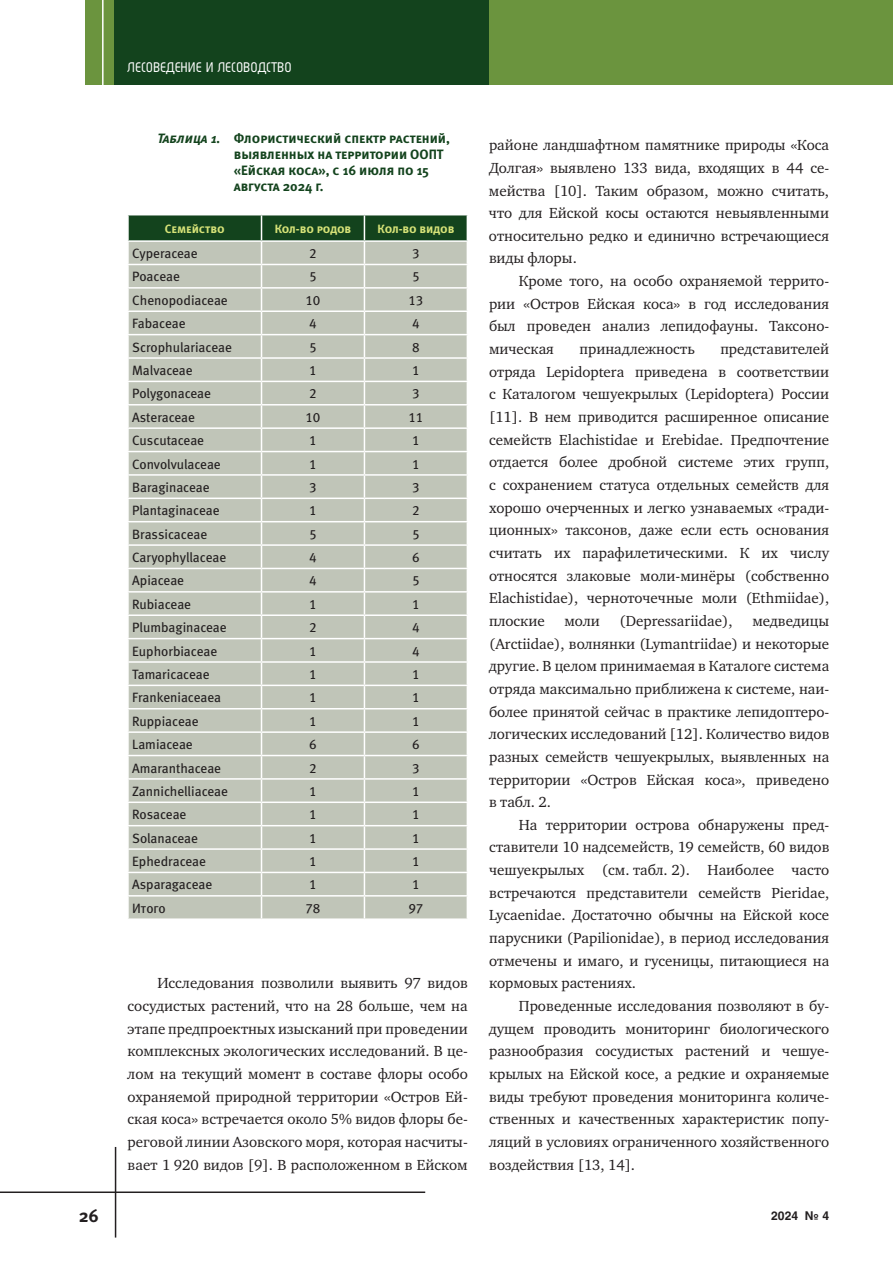
<style>
.page{position:relative;width:893px;height:1263px;background:#fff}
.page>*{position:absolute;margin:0;border:0;box-sizing:border-box;transform-origin:0 0}
.t1{font:18px "Meta Bold C";color:#231f20}
.t2{font:700 16.5px "Magic C";color:#fff}
.t3{font:15px/22.6px "Charter C";color:#231f20;text-align:justify}
.t4{font:13.5px "Meta Book LFC";color:#231f20}
.t5{font:13.5px/16.2px "Meta Bold Caps C";color:#13431d}
.t6{font:12px "Meta Bold Caps LFC";letter-spacing:-.005em;color:#d7e378}
.t7{font:700 12px "Helios C";color:#231f20}
.s1{font-style:italic}
</style>
<div class="page">
<div style="left:85px;top:0;width:808px;height:85px;background:#6b943e"></div>
<div style="left:115px;top:0;width:374px;height:85px;background:#13431d"></div>
<hr style="left:102px;top:0;width:2px;height:85px;background:#fff">
<hr style="left:0;top:1191px;width:425px;height:2px;background:#231f20">
<hr style="left:115px;top:1147px;width:1px;height:90px;background:#231f20">
<svg style="left:128px;top:215px;width:340px;height:703px;background:#bec4b7"></svg>
<hr style="left:127px;top:240px;width:134px;height:2px;background:#fff">
<hr style="left:261px;top:240px;width:103px;height:2px;background:#fff">
<hr style="left:364px;top:240px;width:104px;height:2px;background:#fff">
<p class="t2" style="left:128px;top:60px;width:166px">ЛЕСОВЕДЕНИЕ И ЛЕСОВОДСТВО</p>
<p class="t5" style="left:234px;top:130px;width:218px;text-indent:-77px"><span class="s1">Таблица 1.</span> Флористический спектр растений, выявленных на территории ООПТ «Ейская коса», с 16 июля по 15 августа 2024 г.</p>
<p class="t6" style="left:165px;top:221px;width:61px">Семейство</p>
<p class="t6" style="left:275px;top:221px;width:78px">Кол-во родов</p>
<p class="t6" style="left:377px;top:221px;width:78px">Кол-во видов</p>
<p class="t4" style="left:132px;top:246px;width:67px">Cyperaceae</p>
<p class="t4" style="left:309px;top:246px;width:9px">2</p>
<p class="t4" style="left:412px;top:246px;width:9px">3</p>
<p class="t4" style="left:132px;top:269px;width:49px">Poaceae</p>
<p class="t4" style="left:309px;top:269px;width:9px">5</p>
<p class="t4" style="left:412px;top:269px;width:9px">5</p>
<p class="t4" style="left:132px;top:293px;width:97px">Chenopodiaceae</p>
<p class="t4" style="left:305px;top:293px;width:17px">10</p>
<p class="t4" style="left:408px;top:293px;width:17px">13</p>
<p class="t4" style="left:132px;top:316px;width:55px">Fabaceae</p>
<p class="t4" style="left:309px;top:316px;width:9px">4</p>
<p class="t4" style="left:412px;top:316px;width:9px">4</p>
<p class="t4" style="left:132px;top:339px;width:101px">Scrophulariaceae</p>
<p class="t4" style="left:309px;top:339px;width:9px">5</p>
<p class="t4" style="left:412px;top:339px;width:9px">8</p>
<p class="t4" style="left:132px;top:363px;width:62px">Malvaceae</p>
<p class="t4" style="left:309px;top:363px;width:9px">1</p>
<p class="t4" style="left:412px;top:363px;width:9px">1</p>
<p class="t4" style="left:132px;top:386px;width:80px">Polygonaceae</p>
<p class="t4" style="left:309px;top:386px;width:9px">2</p>
<p class="t4" style="left:412px;top:386px;width:9px">3</p>
<p class="t4" style="left:132px;top:409px;width:64px">Asteraceae</p>
<p class="t4" style="left:305px;top:409px;width:17px">10</p>
<p class="t4" style="left:408px;top:409px;width:17px">11</p>
<p class="t4" style="left:132px;top:433px;width:73px">Cuscutaceae</p>
<p class="t4" style="left:309px;top:433px;width:9px">1</p>
<p class="t4" style="left:412px;top:433px;width:9px">1</p>
<p class="t4" style="left:132px;top:456px;width:90px">Convolvulaceae</p>
<p class="t4" style="left:309px;top:456px;width:9px">1</p>
<p class="t4" style="left:412px;top:456px;width:9px">1</p>
<p class="t4" style="left:132px;top:480px;width:79px">Baraginaceae</p>
<p class="t4" style="left:309px;top:480px;width:9px">3</p>
<p class="t4" style="left:412px;top:480px;width:9px">3</p>
<p class="t4" style="left:132px;top:503px;width:89px">Plantaginaceae</p>
<p class="t4" style="left:309px;top:503px;width:9px">1</p>
<p class="t4" style="left:412px;top:503px;width:9px">2</p>
<p class="t4" style="left:132px;top:526px;width:77px">Brassicaceae</p>
<p class="t4" style="left:309px;top:526px;width:9px">5</p>
<p class="t4" style="left:412px;top:526px;width:9px">5</p>
<p class="t4" style="left:132px;top:550px;width:96px">Caryophyllaceae</p>
<p class="t4" style="left:309px;top:550px;width:9px">4</p>
<p class="t4" style="left:412px;top:550px;width:9px">6</p>
<p class="t4" style="left:132px;top:573px;width:53px">Apiaceae</p>
<p class="t4" style="left:309px;top:573px;width:9px">4</p>
<p class="t4" style="left:412px;top:573px;width:9px">5</p>
<p class="t4" style="left:132px;top:597px;width:60px">Rubiaceae</p>
<p class="t4" style="left:309px;top:597px;width:9px">1</p>
<p class="t4" style="left:412px;top:597px;width:9px">1</p>
<p class="t4" style="left:132px;top:620px;width:96px">Plumbaginaceae</p>
<p class="t4" style="left:309px;top:620px;width:9px">2</p>
<p class="t4" style="left:412px;top:620px;width:9px">4</p>
<p class="t4" style="left:132px;top:643px;width:87px">Euphorbiaceae</p>
<p class="t4" style="left:309px;top:643px;width:9px">1</p>
<p class="t4" style="left:412px;top:643px;width:9px">4</p>
<p class="t4" style="left:132px;top:667px;width:79px">Tamaricaceae</p>
<p class="t4" style="left:309px;top:667px;width:9px">1</p>
<p class="t4" style="left:412px;top:667px;width:9px">1</p>
<p class="t4" style="left:132px;top:690px;width:90px">Frankeniaceaea</p>
<p class="t4" style="left:309px;top:690px;width:9px">1</p>
<p class="t4" style="left:412px;top:690px;width:9px">1</p>
<p class="t4" style="left:132px;top:713px;width:68px">Ruppiaceae</p>
<p class="t4" style="left:309px;top:713px;width:9px">1</p>
<p class="t4" style="left:412px;top:713px;width:9px">1</p>
<p class="t4" style="left:132px;top:737px;width:62px">Lamiaceae</p>
<p class="t4" style="left:309px;top:737px;width:9px">6</p>
<p class="t4" style="left:412px;top:737px;width:9px">6</p>
<p class="t4" style="left:132px;top:760px;width:90px">Amaranthaceae</p>
<p class="t4" style="left:309px;top:760px;width:9px">2</p>
<p class="t4" style="left:412px;top:760px;width:9px">3</p>
<p class="t4" style="left:132px;top:784px;width:97px">Zannichelliaceae</p>
<p class="t4" style="left:309px;top:784px;width:9px">1</p>
<p class="t4" style="left:412px;top:784px;width:9px">1</p>
<p class="t4" style="left:132px;top:807px;width:56px">Rosaceae</p>
<p class="t4" style="left:309px;top:807px;width:9px">1</p>
<p class="t4" style="left:412px;top:807px;width:9px">1</p>
<p class="t4" style="left:132px;top:830px;width:67px">Solanaceae</p>
<p class="t4" style="left:309px;top:830px;width:9px">1</p>
<p class="t4" style="left:412px;top:830px;width:9px">1</p>
<p class="t4" style="left:132px;top:854px;width:75px">Ephedraceae</p>
<p class="t4" style="left:309px;top:854px;width:9px">1</p>
<p class="t4" style="left:412px;top:854px;width:9px">1</p>
<p class="t4" style="left:132px;top:877px;width:82px">Asparagaceae</p>
<p class="t4" style="left:309px;top:877px;width:9px">1</p>
<p class="t4" style="left:412px;top:877px;width:9px">1</p>
<p class="t4" style="left:132px;top:900px;width:35px">Итого</p>
<p class="t4" style="left:305px;top:900px;width:17px">78</p>
<p class="t4" style="left:408px;top:900px;width:17px">97</p>
<p class="t3" style="left:128px;top:972px;width:342px;text-indent:30px">Исследования позволили выявить 97 видов сосудистых растений, что на 28 больше, чем на этапе предпроектных изысканий при проведении комплексных экологических исследований. В це&shy;лом на текущий момент в составе флоры особо охраняемой природной территории «Остров Ей&shy;ская коса» встречается около 5% видов флоры бе&shy;реговой линии Азовского моря, которая насчиты&shy;вает 1 920 видов [9]. В расположенном в Ейском</p>
<p class="t3" style="left:489px;top:134px;width:342px">районе ландшафтном памятнике природы «Коса Долгая» выявлено 133 вида, входящих в 44 се&shy;мейства [10]. Таким образом, можно считать, что для Ейской косы остаются невыявленными относительно редко и единично встречающиеся виды флоры.</p>
<p class="t3" style="left:489px;top:270px;width:342px;text-indent:30px">Кроме того, на особо охраняемой террито&shy;рии «Остров Ейская коса» в год исследования был проведен анализ лепидофауны. Таксоно&shy;мическая</p>
<p class="t3" style="left:489px;top:338px;width:342px;text-indent:231px">представителей отряда Lepidoptera приведена в соответствии с Каталогом чешуекрылых (Lepidoptera) России [11]. В нем приводится расширенное описание семейств Elachistidae и Erebidae. Предпочтение отдается более дробной системе этих групп, с сохранением статуса отдельных семейств для хорошо очерченных и легко узнаваемых «тради&shy;ционных» таксонов, даже если есть основания считать их парафилетическими. К их числу относятся злаковые моли-минёры (собственно Elachistidae), черноточечные моли (Ethmiidae), плоские</p>
<p class="t3" style="left:579px;top:338px;width:117px">принадлежность</p>
<p class="t3" style="left:564px;top:610px;width:37px">моли</p>
<p class="t3" style="left:619px;top:610px;width:115px">(Depressariidae),</p>
<p class="t3" style="left:489px;top:610px;width:342px;text-indent:263px">медведицы (Arctiidae), волнянки (Lymantriidae) и некоторые другие. В целом принимаемая в Каталоге система отряда максимально приближена к системе, наи&shy;более принятой сейчас в практике лепидоптеро&shy;логических исследований [12]. Количество видов разных семейств чешуекрылых, выявленных на территории «Остров Ейская коса», приведено в табл. 2.</p>
<p class="t3" style="left:489px;top:813px;width:342px;text-indent:30px">На территории острова обнаружены пред&shy;ставители 10 надсемейств, 19 семейств, 60 видов чешуекрылых (см. табл. 2). Наиболее часто встречаются представители семейств Pieridae, Lycaenidae. Достаточно обычны на Ейской косе парусники (Papilionidae), в период исследования отмечены и имаго, и гусеницы, питающиеся на кормовых растениях.</p>
<p class="t3" style="left:489px;top:995px;width:342px;text-indent:30px">Проведенные исследования позволяют в бу&shy;дущем проводить мониторинг биологического разнообразия сосудистых растений и чешуе&shy;крылых на Ейской косе, а редкие и охраняемые виды требуют проведения мониторинга количе&shy;ственных и качественных характеристик попу&shy;ляций в условиях ограниченного хозяйственного воздействия [13, 14].</p>
<p class="t1" style="left:79px;top:1205px;width:22px">26</p>
<p class="t7" style="left:771px;top:1208px;width:60px">2024 № 4</p>
</div>
